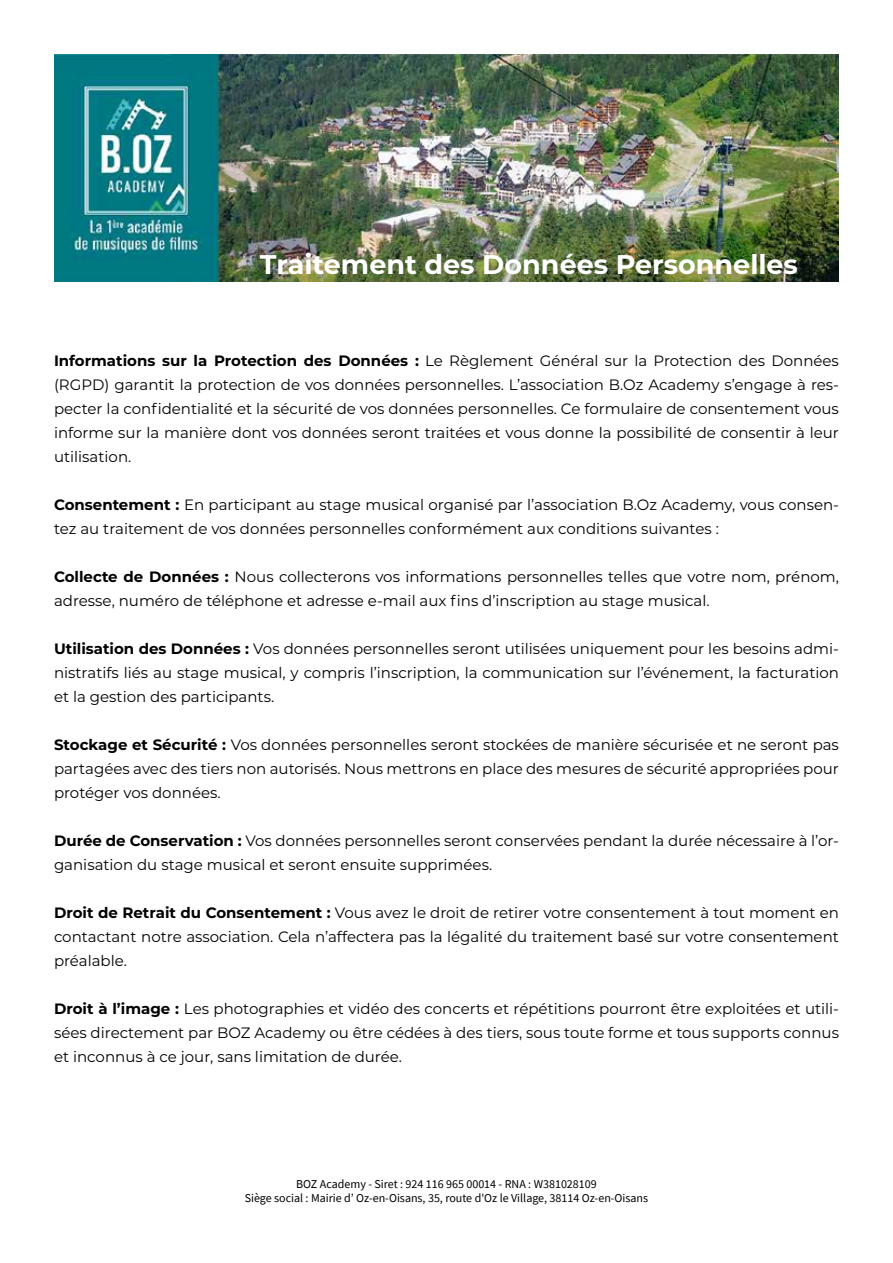
<style>
.page{position:relative;width:893px;height:1263px;background:#fff}
.page>*{position:absolute;margin:0;border:0;box-sizing:border-box;transform-origin:0 0}
.t1{font:700 27px "Montserrat";color:#fff}
.t2{font:15px/24px "Montserrat";color:#000;text-align:justify}
.t3{font:12px/14.4px "Source Sans Pro";color:#000;text-align:center}
.s1{font-weight:700}
</style>
<div class="page">
<img style="left:54px;top:54px;width:785px;height:227px">
<h1 class="t1" style="left:260px;top:245px;width:539px">Traitement des Données Personnelles</h1>
<p class="t2" style="left:54px;top:348px;width:786px"><span class="s1">Informations sur la Protection des Données :</span> Le Règlement Général sur la Protection des Données (RGPD) garantit la protection de vos données personnelles. L’association B.Oz Academy s’engage à res&shy;pecter la confidentialité et la sécurité de vos données personnelles. Ce formulaire de consentement vous informe sur la manière dont vos données seront traitées et vous donne la possibilité de consentir à leur utilisation.</p>
<p class="t2" style="left:54px;top:492px;width:786px"><span class="s1">Consentement :</span> En participant au stage musical organisé par l’association B.Oz Academy, vous consen&shy;tez au traitement de vos données personnelles conformément aux conditions suivantes :</p>
<p class="t2" style="left:54px;top:564px;width:786px"><span class="s1">Collecte de Données :</span> Nous collecterons vos informations personnelles telles que votre nom, prénom, adresse, numéro de téléphone et adresse e-mail aux fins d’inscription au stage musical.</p>
<p class="t2" style="left:54px;top:636px;width:786px"><span class="s1">Utilisation des Données :</span> Vos données personnelles seront utilisées uniquement pour les besoins admi&shy;nistratifs liés au stage musical, y compris l’inscription, la communication sur l’événement, la facturation et la gestion des participants.</p>
<p class="t2" style="left:54px;top:732px;width:786px"><span class="s1">Stockage et Sécurité :</span> Vos données personnelles seront stockées de manière sécurisée et ne seront pas partagées avec des tiers non autorisés. Nous mettrons en place des mesures de sécurité appropriées pour protéger vos données.</p>
<p class="t2" style="left:54px;top:828px;width:786px"><span class="s1">Durée de Conservation :</span> Vos données personnelles seront conservées pendant la durée nécessaire à l’or&shy;ganisation du stage musical et seront ensuite supprimées.</p>
<p class="t2" style="left:54px;top:900px;width:786px"><span class="s1">Droit de Retrait du Consentement :</span> Vous avez le droit de retirer votre consentement à tout moment en contactant notre association. Cela n’affectera pas la légalité du traitement basé sur votre consentement préalable.</p>
<p class="t2" style="left:54px;top:996px;width:786px"><span class="s1">Droit à l’image :</span> Les photographies et vidéo des concerts et répétitions pourront être exploitées et utili&shy;sées directement par BOZ Academy ou être cédées à des tiers, sous toute forme et tous supports connus et inconnus à ce jour, sans limitation de durée.</p>
<p class="t3" style="left:245px;top:1176px;width:405px">BOZ Academy - Siret : 924 116 965 00014 - RNA : W381028109<br>Siège social : Mairie d’ Oz-en-Oisans, 35, route d'Oz le Village, 38114 Oz-en-Oisans</p>
</div>
